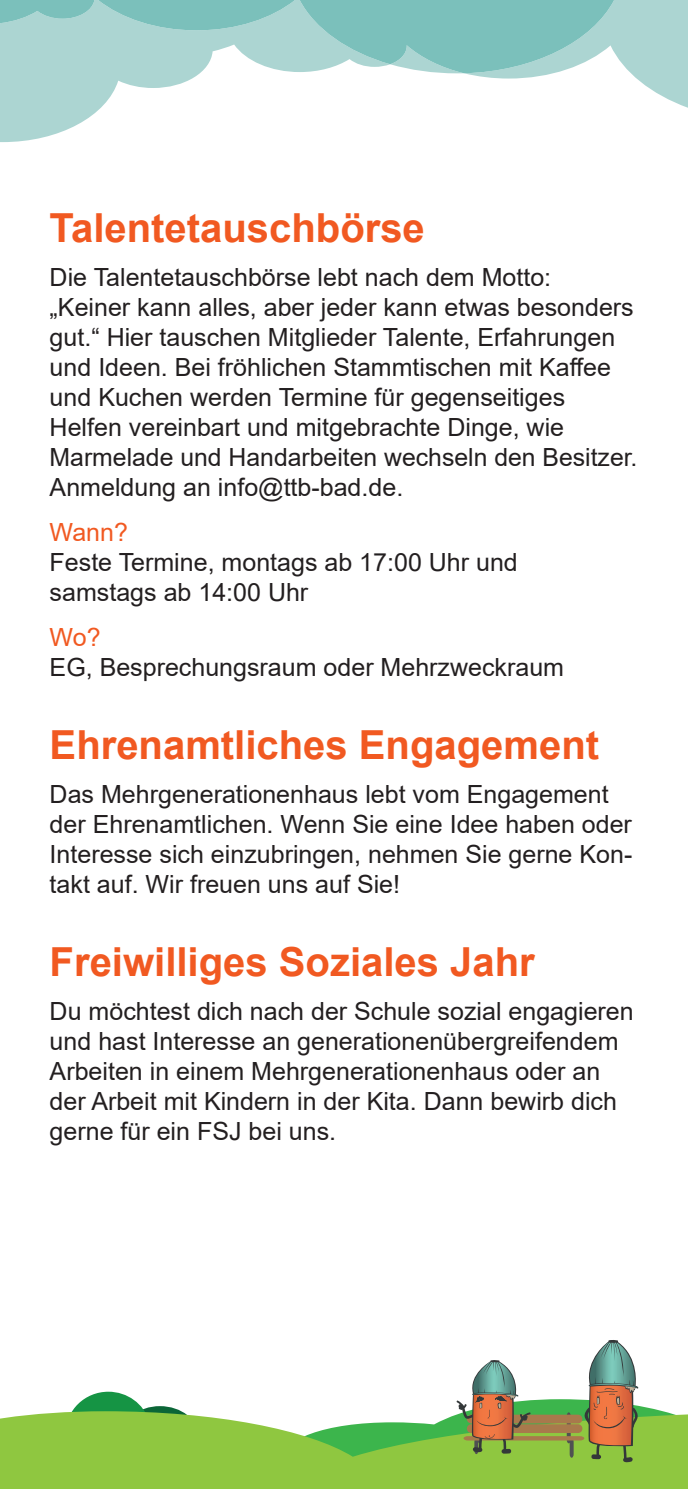
<style>
.page{position:relative;width:688px;height:1489px;background:#fff}
.page>*{position:absolute;margin:0;border:0;box-sizing:border-box;transform-origin:0 0}
.t1{font:700 40px "Arial";color:#f15921}
.t2{font:700 40px "Arial";color:#f15921}
.t3{font:25px/30px "Arial";color:#231f20}
.t4{font:25px "Arial";letter-spacing:-.01em;color:#f15921}
.s1{font-style:inherit}
</style>
<div class="page">
<svg style="left:0;top:73px;width:200px;height:69px;fill:#acd5d2"></svg>
<svg style="left:446px;top:0;width:241px;height:108px"></svg>
<svg style="left:0;top:0;width:614px;height:73px;background:#99cdc9"></svg>
<svg style="left:73px;top:1391px;width:106px;height:19px"></svg>
<div style="left:0;top:1410px;width:687px;height:78px;background:#8fc740"></div>
<svg style="left:281px;top:1340px;width:406px;height:129px"></svg>
<h2 class="t2" style="left:50px;top:199px;width:376px"><span class="s1">T</span>alentetauschbörse</h2>
<p class="t3" style="left:50px;top:262px;width:589px">Die Talentetauschbörse lebt nach dem Motto: „Keiner kann alles, aber jeder kann etwas besonders gut.“ Hier tauschen Mitglieder Talente, Erfahrungen und Ideen. Bei fröhlichen Stammtischen mit Kaffee und Kuchen werden Termine für gegenseitiges Helfen vereinbart und mitgebrachte Dinge, wie Marmelade und Handarbeiten wechseln den Besitzer.<br>Anmeldung an info@ttb-bad.de.</p>
<p class="t4" style="left:50px;top:515px;width:80px">Wann?</p>
<p class="t3" style="left:50px;top:547px;width:469px">Feste Termine, montags ab 17:00 Uhr und samstags ab 14:00 Uhr</p>
<p class="t4" style="left:50px;top:620px;width:52px">Wo?</p>
<p class="t3" style="left:50px;top:652px;width:516px">EG, Besprechungsraum oder Mehrzweckraum</p>
<h2 class="t1" style="left:50px;top:716px;width:551px">Ehrenamtliches Engagement</h2>
<p class="t3" style="left:50px;top:779px;width:584px">Das Mehrgenerationenhaus lebt vom Engagement der Ehrenamtlichen. Wenn Sie eine Idee haben oder Interesse sich einzubringen, nehmen Sie gerne Kon&shy;takt auf. Wir freuen uns auf Sie!</p>
<h2 class="t1" style="left:50px;top:933px;width:486px">Freiwilliges Soziales Jahr</h2>
<p class="t3" style="left:50px;top:995px;width:585px">Du möchtest dich nach der Schule sozial engagieren und hast Interesse an generationenübergreifendem Arbeiten in einem Mehrgenerationenhaus oder an der Arbeit mit Kindern in der Kita. Dann bewirb dich gerne für ein FSJ bei uns.</p>
</div>
